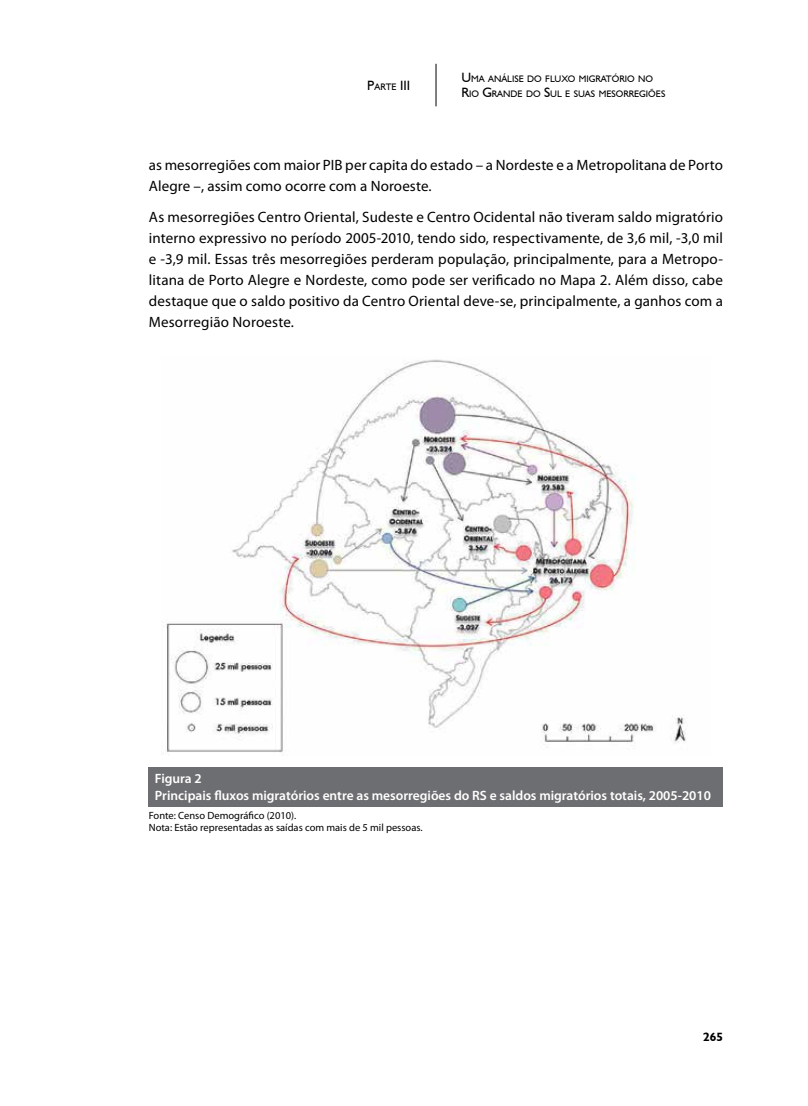
<style>
.page{position:relative;width:808px;height:1106px;background:#fff}
.page>*{position:absolute;margin:0;border:0;box-sizing:border-box;transform-origin:0 0}
.t1{font:15px/21px "Myriad Pro";letter-spacing:.005em;color:#000}
.t2{font:600 13.5px/17.1px "Myriad Pro";color:#fff}
.t3{font:13.5px "Humanist 521 BT";color:#000}
.t4{font:700 12px "Humanist 521 BT";color:#000}
.t5{font:10.5px/12.6px "Myriad Pro";color:#000}
.t6{font:9.45px/15px "Humanist 521 BT";color:#000}
.s1{font-size:9.45px}
.s2{font-size:13.5px}
</style>
<div class="page">
<hr style="left:436px;top:64px;width:1px;height:42px;background:#000">
<div style="left:149px;top:766px;width:574px;height:40px;background:#6d6e71"></div>
<img style="left:161px;top:359px;width:525px;height:396px">
<p class="t3" style="left:367px;top:77px;width:37px">P<span class="s1">ARTE</span> III</p>
<p class="t6" style="left:461px;top:72px;width:205px"><span class="s2">U</span>MA ANÁLISE DO FLUXO MIGRATÓRIO NO<br><span class="s2">R</span>IO <span class="s2">G</span>RANDE DO <span class="s2">S</span>UL E SUAS MESORREGIÕES</p>
<p class="t1" style="left:149px;top:154px;width:576px">as mesorregiões com maior PIB per capita do estado – a Nordeste e a Metropolitana de Porto<br>Alegre –, assim como ocorre com a Noroeste.</p>
<p class="t1" style="left:149px;top:207px;width:576px;text-align:justify">As mesorregiões Centro Oriental, Sudeste e Centro Ocidental não tiveram saldo migratório interno expressivo no período 2005-2010, tendo sido, respectivamente, de 3,6 mil, -3,0 mil e -3,9 mil. Essas três mesorregiões perderam população, principalmente, para a Metropo&shy;litana de Porto Alegre e Nordeste, como pode ser verificado no Mapa 2. Além disso, cabe destaque que o saldo positivo da Centro Oriental deve-se, principalmente, a ganhos com a Mesorregião Noroeste.</p>
<p class="t2" style="left:155px;top:769px;width:558px">Figura 2<br>Principais fluxos migratórios entre as mesorregiões do RS e saldos migratórios totais, 2005-2010</p>
<p class="t5" style="left:149px;top:808px;width:275px">Fonte: Censo Demográfico (2010).<br>Nota: Estão representadas as saídas com mais de 5 mil pessoas.</p>
<p class="t4" style="left:703px;top:1029px;width:21px">265</p>
</div>
